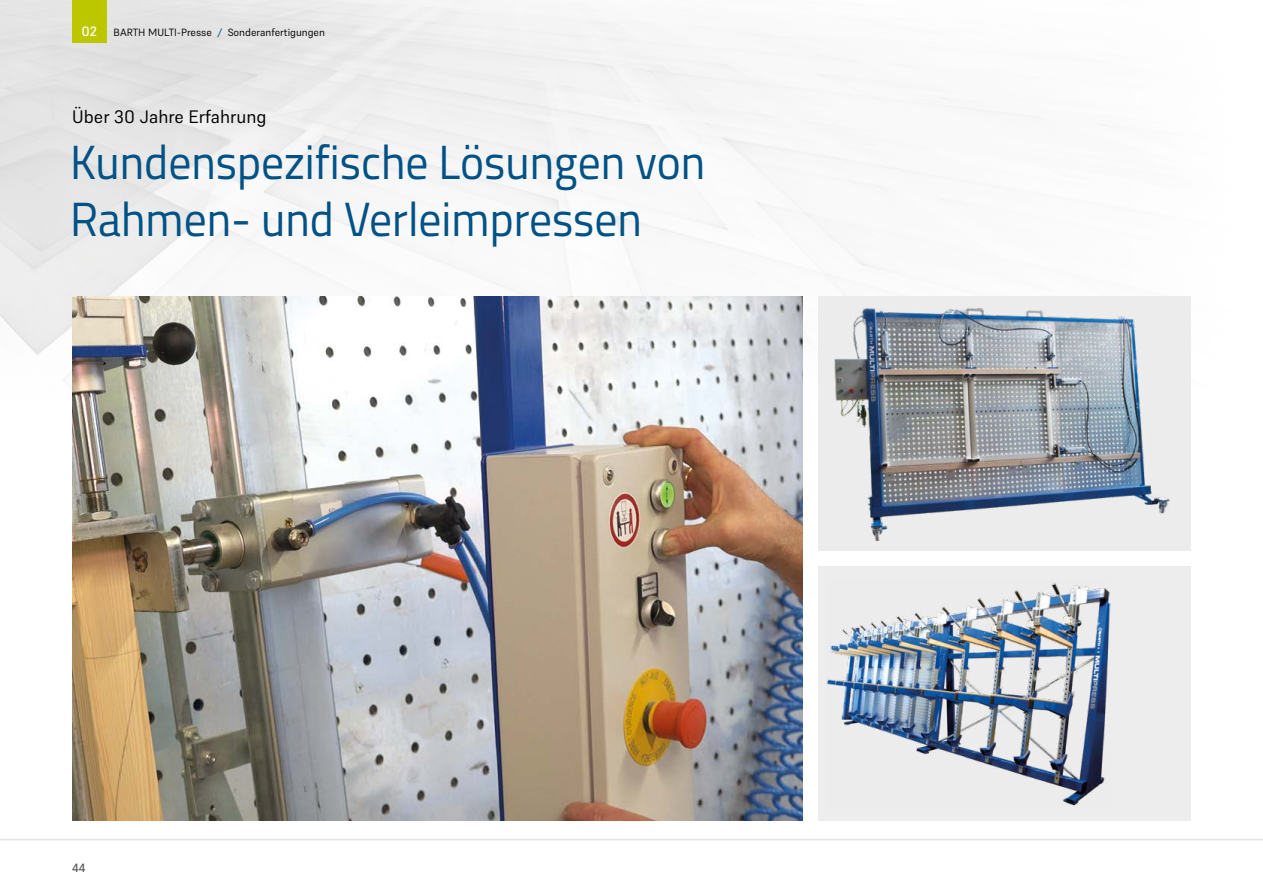
<style>
.page{position:relative;width:1263px;height:893px;background:#fff}
.page>*{position:absolute;margin:0;border:0;box-sizing:border-box;transform-origin:0 0}
.t1{font:48px/57px "Titillium Web";color:#005286;scale:.95 1}
.t2{font:18px "Supreme";color:#000}
.t3{font:500 12px "Supreme";color:#575756}
.t4{font:10.5px "Supreme";color:#000}
.s1{font-weight:500;font-size:13.5px;color:#fff}
.s2{color:#005286}
</style>
<div class="page">
<img style="left:0;top:0;width:1191px;height:381px">
<hr style="left:0;top:839px;width:1263px;height:1px;background:#e3e3e3">
<div style="left:72px;top:0;width:34px;height:43px;background:#bcc700"></div>
<img style="left:72px;top:297px;width:731px;height:524px">
<div style="left:818px;top:567px;width:373px;height:254px;background:#ededed"></div>
<img style="left:827px;top:582px;width:283px;height:224px">
<img style="left:818px;top:297px;width:373px;height:254px">
<p class="t4" style="left:82px;top:26px;width:245px"><span class="s1">02</span> BARTH MULTI-Presse <span class="s2">/</span> Sonderanfertigungen</p>
<p class="t2" style="left:72px;top:106px;width:196px">Über 30 Jahre Erfahrung</p>
<p class="t1" style="left:70px;top:131px;width:670px">Kundenspezifische Lösungen von<br>Rahmen- und Verleimpressen</p>
<p class="t3" style="left:72px;top:860px;width:15px">44</p>
</div>
